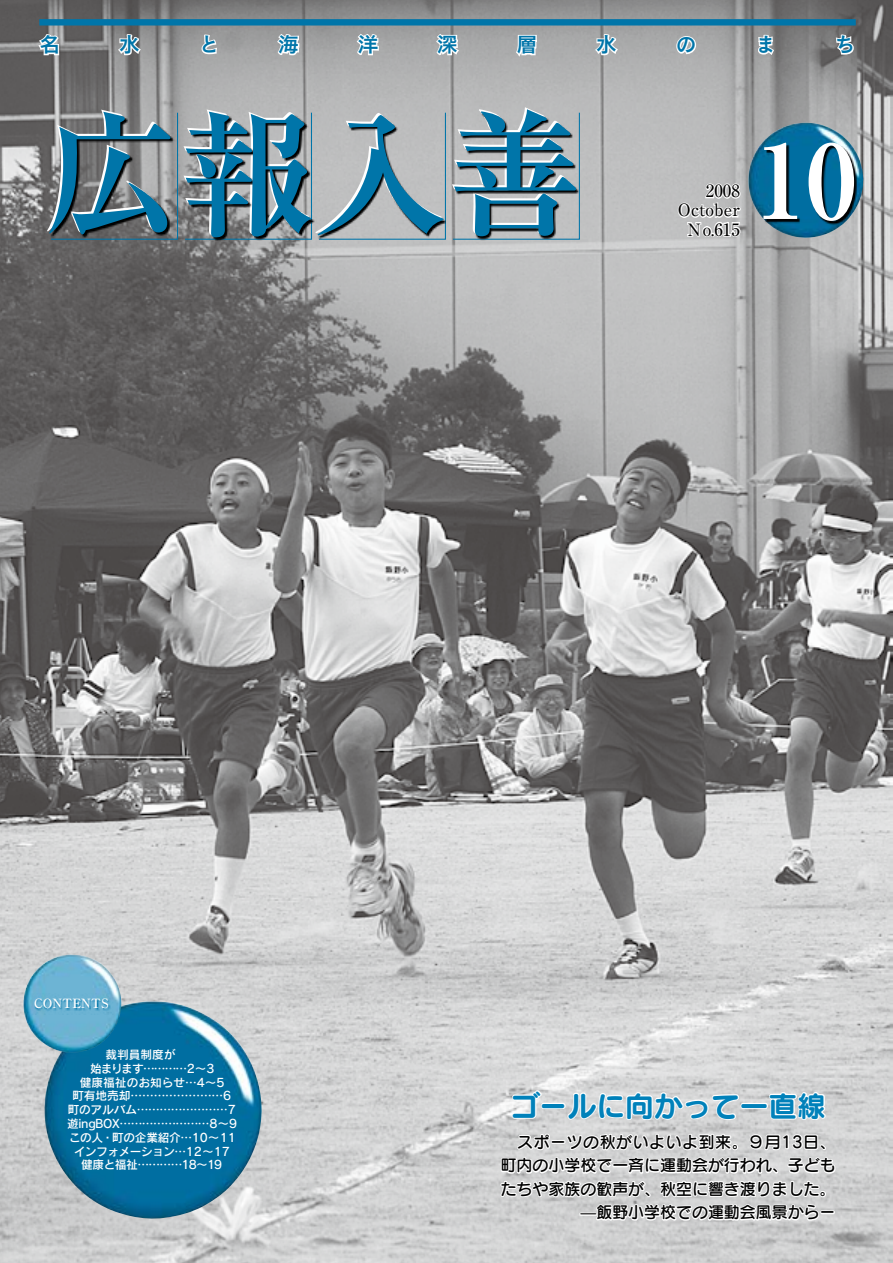
<style>
.page{position:relative;width:893px;height:1263px;background:#fff}
.page>*{position:absolute;margin:0;border:0;box-sizing:border-box;transform-origin:0 0}
.t1{font:700 136.05px "Ryumin Pro";color:#0075a9}
.t2{font:700 102px "Ryumin Pro";color:#fff}
.t3{font:28.65px "Seurat Pro B";color:#0081ba}
.t4{font:21.3px "Cezanne Pro DB";color:#0075a9}
.t5{font:500 16.95px "Ryumin Pro";color:#000}
.t6{font:15.9px/23.4px "Seurat Pro DB";color:#000;text-align:right}
.t7{font:700 12.75px "Ryumin Pro";color:#fff}
.t8{font:11.7px "Rodin Pro DB";letter-spacing:-.025em;color:#fff}
.t9{font:11.7px "Rodin Pro DB";letter-spacing:-.055em;color:#fff}
.t10{font:11.7px "Rodin Pro DB";letter-spacing:-.045em;color:#fff}
.t11{font:11.7px "Rodin Pro DB";color:#fff}
</style>
<div class="page">
<img style="left:0;top:0;width:893px;height:1263px">
<div style="left:39px;top:19px;width:817px;height:7px;background:#0075a9"></div>
<svg style="left:36px;top:32px;width:25px;height:25px"></svg>
<svg style="left:116px;top:14px;width:27px;height:43px"></svg>
<svg style="left:200px;top:0;width:19px;height:56px"></svg>
<svg style="left:275px;top:17px;width:26px;height:40px"></svg>
<svg style="left:355px;top:32px;width:25px;height:25px"></svg>
<svg style="left:434px;top:4px;width:27px;height:54px"></svg>
<svg style="left:514px;top:34px;width:24px;height:31px"></svg>
<svg style="left:593px;top:14px;width:27px;height:43px"></svg>
<svg style="left:675px;top:35px;width:22px;height:21px"></svg>
<svg style="left:757px;top:33px;width:19px;height:24px"></svg>
<svg style="left:834px;top:33px;width:21px;height:67px"></svg>
<svg style="left:6px;top:68px;width:134px;height:201px;background:#757474"></svg>
<svg style="left:140px;top:68px;width:134px;height:201px;background:#969596"></svg>
<svg style="left:50px;top:112px;width:224px;height:128px;background:#636464"></svg>
<svg style="left:274px;top:68px;width:134px;height:201px;background:#9a9b9c"></svg>
<svg style="left:408px;top:68px;width:337px;height:201px;background:#a9aaab"></svg>
<svg style="left:726px;top:100px;width:167px;height:152px;background:#688897"></svg>
<svg style="left:677px;top:182px;width:65px;height:62px"></svg>
<svg style="left:499px;top:1021px;width:337px;height:242px"></svg>
<img style="left:43px;top:1001px;width:221px;height:218px">
<img style="left:21px;top:955px;width:102px;height:98px">
<svg style="left:30px;top:993px;width:96px;height:22px;background:#63accd"></svg>
<h3 class="t4" style="left:39px;top:31px;width:23px">名</h3>
<h3 class="t4" style="left:119px;top:31px;width:23px">水</h3>
<h3 class="t4" style="left:198px;top:31px;width:23px">と</h3>
<h3 class="t4" style="left:278px;top:31px;width:23px">海</h3>
<h3 class="t4" style="left:357px;top:31px;width:23px">洋</h3>
<h3 class="t4" style="left:437px;top:31px;width:23px">深</h3>
<h3 class="t4" style="left:516px;top:31px;width:23px">層</h3>
<h3 class="t4" style="left:596px;top:31px;width:23px">水</h3>
<h3 class="t4" style="left:675px;top:31px;width:23px">の</h3>
<h3 class="t4" style="left:755px;top:31px;width:23px">ま</h3>
<h3 class="t4" style="left:834px;top:31px;width:23px">ち</h3>
<h1 class="t1" style="left:45px;top:67px;width:539px">広報入善</h1>
<h3 class="t5" style="left:706px;top:178px;width:36px">2008</h3>
<h3 class="t5" style="left:678px;top:197px;width:64px">October</h3>
<h3 class="t5" style="left:686px;top:216px;width:56px">Ｎo.615</h3>
<h2 class="t2" style="left:755px;top:100px;width:104px">10</h2>
<p class="t7" style="left:34px;top:993px;width:76px">CONTENTS</p>
<p class="t8" style="left:105px;top:1047px;width:72px">裁判員制度が</p>
<p class="t8" style="left:90px;top:1060px;width:126px">始まります............2〜3</p>
<p class="t11" style="left:80px;top:1074px;width:146px">健康福祉のお知らせ...4〜5</p>
<p class="t8" style="left:72px;top:1088px;width:160px">町有地売却........................6</p>
<p class="t8" style="left:68px;top:1102px;width:170px">町のアルバム........................7</p>
<p class="t8" style="left:67px;top:1116px;width:171px">遊ingBOX........................8〜9</p>
<p class="t8" style="left:69px;top:1130px;width:168px">この人・町の企業紹介...10〜11</p>
<p class="t10" style="left:74px;top:1143px;width:158px">インフォメーション...12〜17</p>
<p class="t9" style="left:81px;top:1157px;width:143px">健康と福祉............18〜19</p>
<h3 class="t3" style="left:510px;top:1086px;width:317px">ゴールに向かって一直線</h3>
<h3 class="t6" style="left:501px;top:1130px;width:336px">　スポーツの秋がいよいよ到来。９月13日、町内の小学校で一斉に運動会が行われ、子どもたちや家族の歓声が、秋空に響き渡りました。—飯野小学校での運動会風景からー</h3>
</div>
